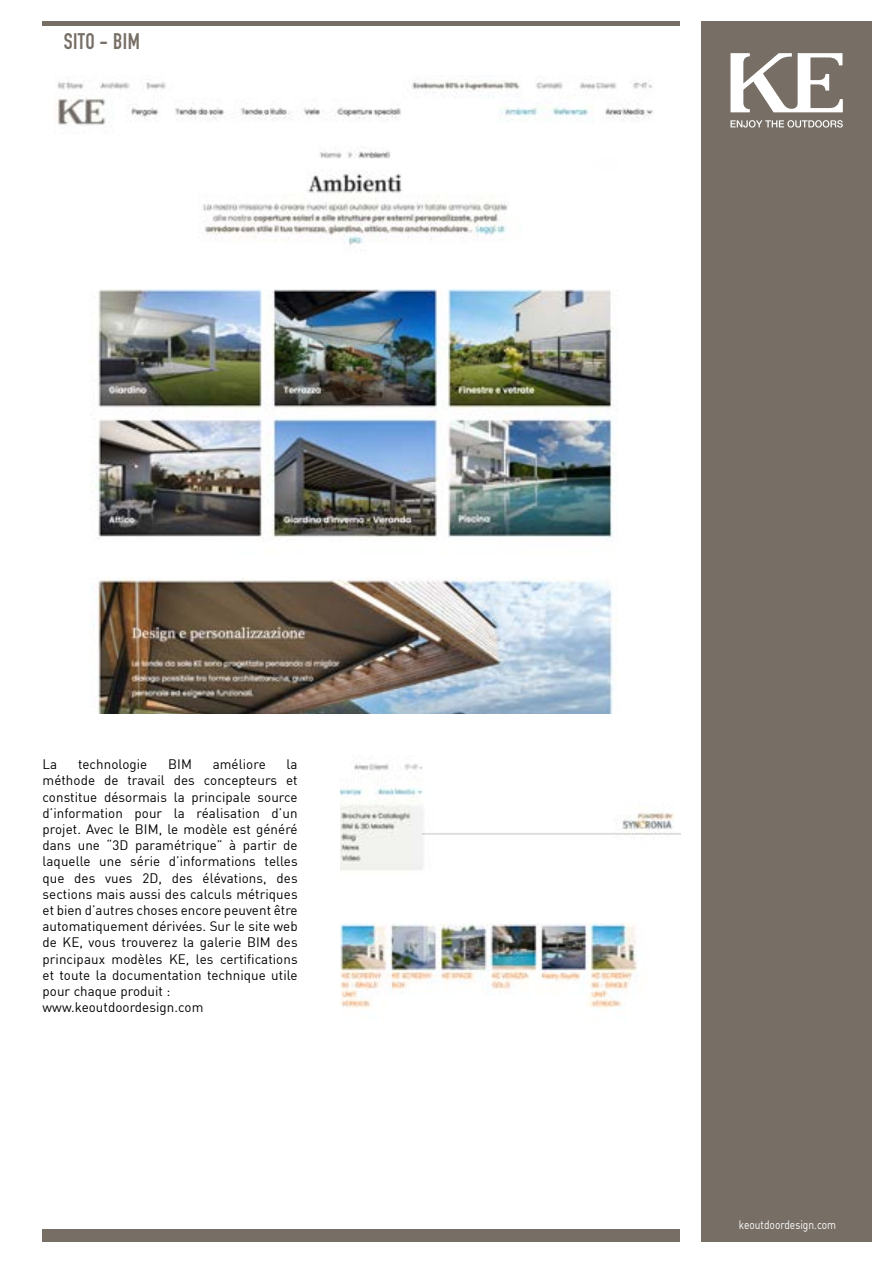
<style>
.page{position:relative;width:893px;height:1263px;background:#fff}
.page>*{position:absolute;margin:0;border:0;box-sizing:border-box;transform-origin:0 0}
.t1{font:22.2px "DIN Engschrift Std";letter-spacing:.02em;color:#776f66}
.t2{font:13.5px/16.2px "DIN";letter-spacing:.005em;color:#000}
.t3{font:12px "DIN";color:#fff;scale:.85 1}
</style>
<div class="page">
<div style="left:702px;top:21px;width:170px;height:1221px;background:#776f66"></div>
<svg style="left:730px;top:53px;width:113px;height:59px"></svg>
<svg style="left:730px;top:120px;width:113px;height:8px"></svg>
<div style="left:43px;top:1229px;width:637px;height:13px;background:#776f66"></div>
<div style="left:43px;top:21px;width:637px;height:5px;background:#776f66"></div>
<img style="left:340px;top:763px;width:340px;height:246px">
<img style="left:54px;top:75px;width:599px;height:638px">
<h1 class="t1" style="left:64px;top:28px;width:78px">SITO - BIM</h1>
<p class="t2" style="left:43px;top:756px;width:16px">La</p>
<p class="t2" style="left:78px;top:756px;width:71px">technologie</p>
<p class="t2" style="left:168px;top:756px;width:25px">BIM</p>
<p class="t2" style="left:213px;top:756px;width:55px">améliore</p>
<p class="t2" style="left:43px;top:756px;width:257px;text-indent:244px">la méthode de travail des concepteurs et constitue désormais la principale source d’information pour la réalisation d’un projet. Avec le BIM, le modèle est généré dans une “3D paramétrique” à partir de laquelle une série d’informations telles que des vues 2D, des élévations, des sections mais aussi des calculs métriques et bien d’autres choses encore peuvent être automatiquement dérivées. Sur le site web de KE, vous trouverez la galerie BIM des principaux modèles KE, les certifications et toute la documentation technique utile pour chaque produit : www.keoutdoordesign.com</p>
<p class="t3" style="left:739px;top:1217px;width:116px">keoutdoordesign.com</p>
</div>
